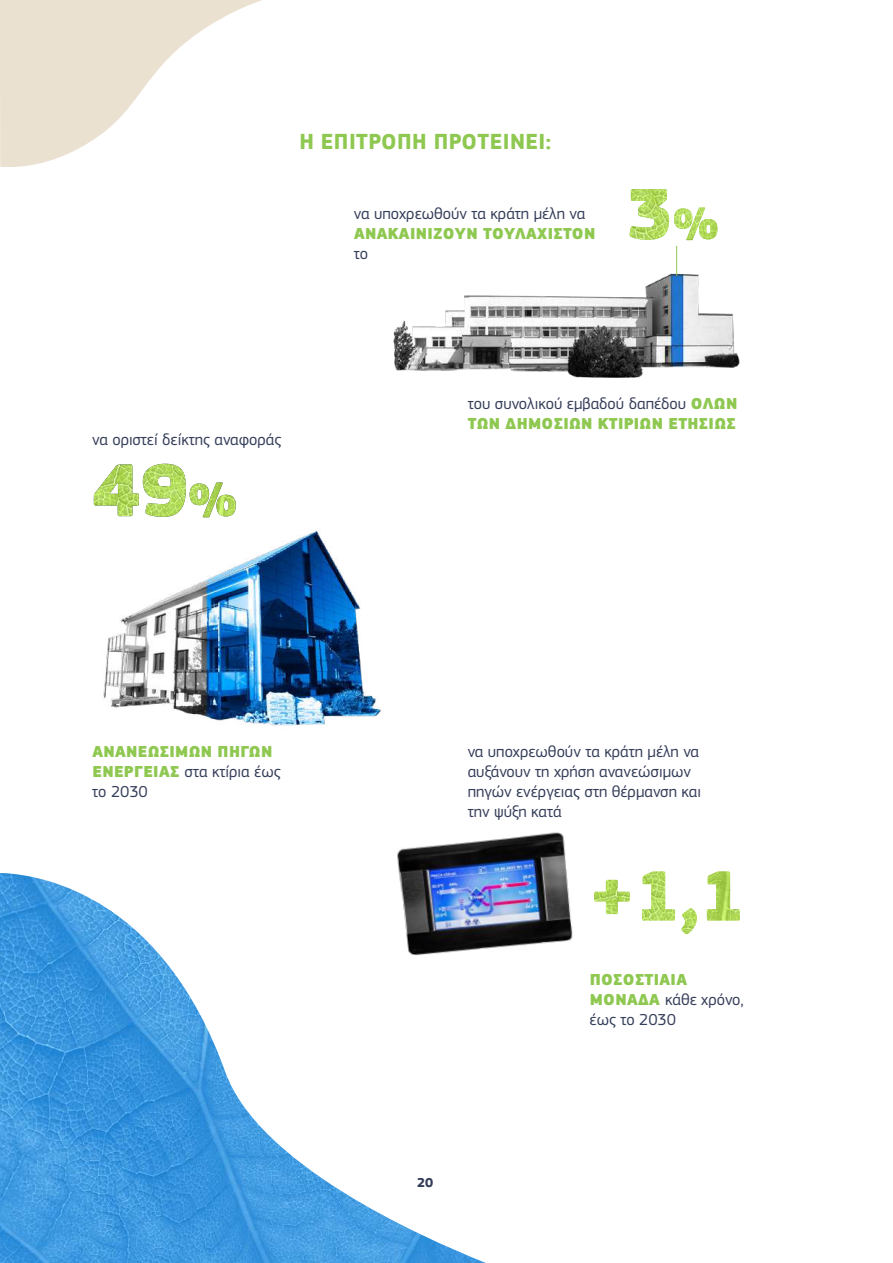
<style>
.page{position:relative;width:893px;height:1263px;background:#fff}
.page>*{position:absolute;margin:0;border:0;box-sizing:border-box;transform-origin:0 0}
.t1{font:700 22.5px "EC Square Sans Pro";letter-spacing:.02em;color:#8fc851}
.t2{font:16.5px/19.8px "EC Square Sans Pro";color:#343d59}
.t3{font:900 16.5px/19.8px "EC Square Sans Pro";letter-spacing:.02em;color:#8fc851}
.t4{font:700 13.5px "EC Square Sans Pro";color:#343d59}
.s1{font-weight:400;color:#343d59}
.s2{font-weight:900;color:#8fc851}
</style>
<div class="page">
<img style="left:393px;top:263px;width:347px;height:115px">
<img style="left:629px;top:189px;width:88px;height:51px">
<img style="left:397px;top:832px;width:176px;height:117px">
<img style="left:103px;top:517px;width:278px;height:209px">
<hr style="left:676px;top:246px;width:1px;height:30px;background:#8fc851">
<img style="left:0;top:873px;width:486px;height:390px">
<svg style="left:0;top:0;width:262px;height:167px;fill:#ebe1d1"></svg>
<img style="left:594px;top:871px;width:146px;height:64px">
<img style="left:94px;top:464px;width:142px;height:53px">
<h1 class="t1" style="left:299px;top:128px;width:253px">Η ΕΠΙΤΡΟΠΗ ΠΡΟΤΕΙΝΕΙ:</h1>
<p class="t2" style="left:354px;top:204px;width:233px">να υποχρεωθούν τα κράτη μέλη να</p>
<p class="t3" style="left:354px;top:224px;width:243px">ΑΝΑΚΑΙΝΙΖΟΥΝ ΤΟΥΛΑΧΙΣΤΟΝ</p>
<p class="t2" style="left:354px;top:243px;width:16px">το</p>
<p class="t2" style="left:92px;top:430px;width:191px">να οριστεί δείκτης αναφοράς</p>
<p class="t3" style="left:468px;top:394px;width:271px"><span class="s1">του συνολικού εμβαδού δαπέδου</span> ΟΛΩΝ<br>ΤΩΝ ΔΗΜΟΣΙΩΝ ΚΤΙΡΙΩΝ ΕΤΗΣΙΩΣ</p>
<p class="t3" style="left:92px;top:742px;width:190px">ΑΝΑΝΕΩΣΙΜΩΝ ΠΗΓΩΝ<br>ΕΝΕΡΓΕΙΑΣ <span class="s1">στα κτίρια έως το 2030</span></p>
<p class="t2" style="left:468px;top:742px;width:235px">να υποχρεωθούν τα κράτη μέλη να αυξάνουν τη χρήση ανανεώσιμων πηγών ενέργειας στη θέρμανση και την ψύξη κατά</p>
<p class="t4" style="left:417px;top:1175px;width:18px">20</p>
<p class="t2" style="left:590px;top:970px;width:156px"><span class="s2">ΠΟΣΟΣΤΙΑΙΑ<br>ΜΟΝΑΔΑ</span> κάθε χρόνο, έως το 2030</p>
</div>
